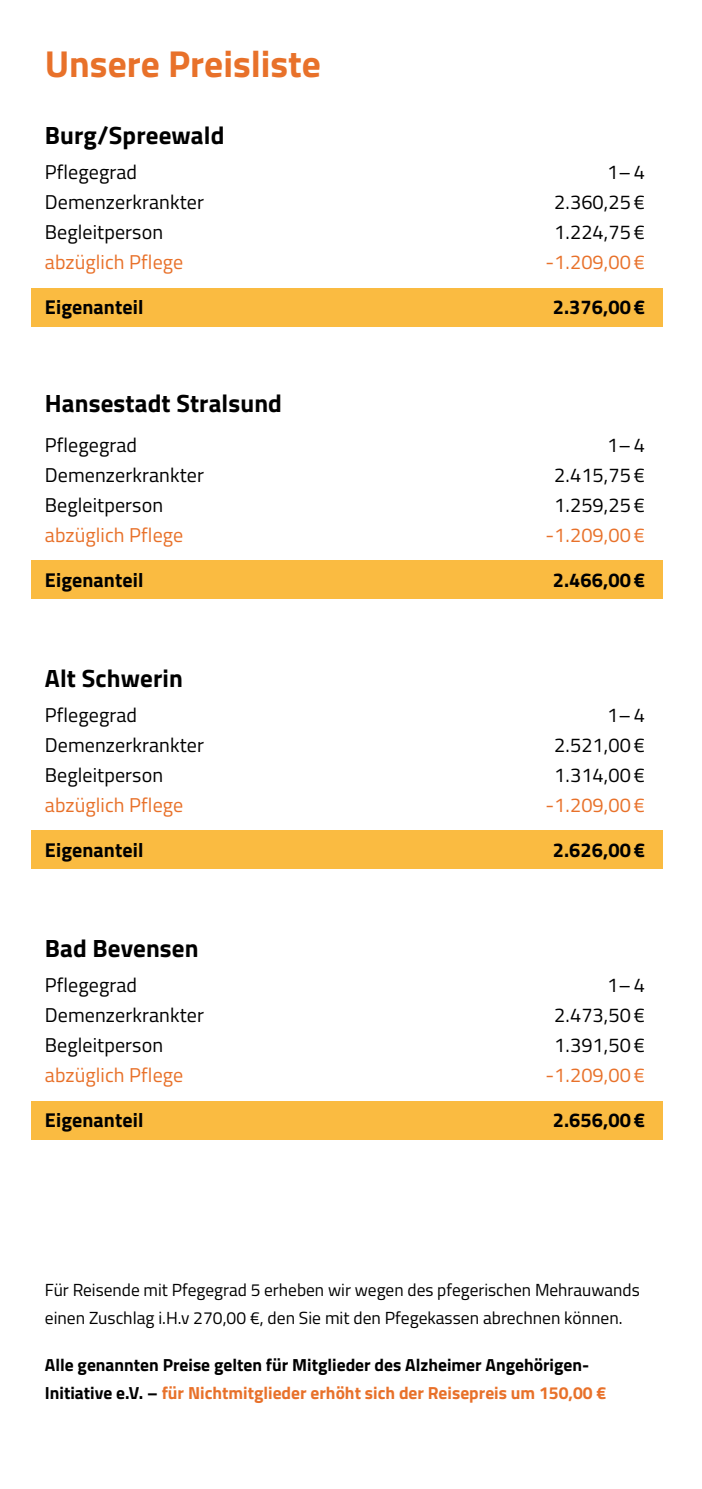
<style>
.page{position:relative;width:702px;height:1489px;background:#fff}
.page>*{position:absolute;margin:0;border:0;box-sizing:border-box;transform-origin:0 0}
.t1{font:700 37.5px "Titillium Web";color:#e8712a}
.t2{font:700 25px "Titillium Web";letter-spacing:.005em;color:#000}
.t3{font:20px "Titillium Web";letter-spacing:.005em;color:#000}
.t4{font:20px "Titillium Web";letter-spacing:.005em;color:#e8712a}
.t5{font:700 20px "Titillium Web";letter-spacing:.005em;color:#000}
.t6{font:17.5px/27.5px "Titillium Web";color:#000}
.t7{font:700 17.5px/27.5px "Titillium Web";color:#000}
.s1{color:#e8712a}
</style>
<div class="page">
<div style="left:31px;top:288px;width:631px;height:38px;background:#fabb41"></div>
<div style="left:31px;top:560px;width:631px;height:39px;background:#fabb41"></div>
<div style="left:31px;top:830px;width:631px;height:39px;background:#fabb41"></div>
<div style="left:31px;top:1100px;width:631px;height:39px;background:#fabb41"></div>
<h1 class="t1" style="left:45px;top:35px;width:278px">Unsere Preisliste</h1>
<p class="t2" style="left:45px;top:116px;width:181px">Burg/Spreewald</p>
<p class="t3" style="left:45px;top:157px;width:94px">Pflegegrad</p>
<p class="t3" style="left:607px;top:157px;width:39px">1–4</p>
<p class="t3" style="left:45px;top:187px;width:161px">Demenzerkrankter</p>
<p class="t3" style="left:554px;top:187px;width:92px">2.360,25€</p>
<p class="t3" style="left:45px;top:217px;width:120px">Begleitperson</p>
<p class="t3" style="left:554px;top:217px;width:92px">1.224,75€</p>
<p class="t4" style="left:45px;top:247px;width:140px">abzüglich Pflege</p>
<p class="t4" style="left:545px;top:247px;width:101px">-1.209,00€</p>
<p class="t5" style="left:45px;top:292px;width:100px">Eigenanteil</p>
<p class="t5" style="left:552px;top:292px;width:94px">2.376,00€</p>
<p class="t2" style="left:45px;top:384px;width:239px">Hansestadt Stralsund</p>
<p class="t3" style="left:45px;top:430px;width:94px">Pflegegrad</p>
<p class="t3" style="left:607px;top:430px;width:39px">1–4</p>
<p class="t3" style="left:45px;top:460px;width:161px">Demenzerkrankter</p>
<p class="t3" style="left:554px;top:460px;width:92px">2.415,75€</p>
<p class="t3" style="left:45px;top:490px;width:120px">Begleitperson</p>
<p class="t3" style="left:554px;top:490px;width:92px">1.259,25€</p>
<p class="t4" style="left:45px;top:520px;width:140px">abzüglich Pflege</p>
<p class="t4" style="left:545px;top:520px;width:101px">-1.209,00€</p>
<p class="t5" style="left:45px;top:564px;width:100px">Eigenanteil</p>
<p class="t5" style="left:552px;top:564px;width:94px">2.466,00€</p>
<p class="t2" style="left:45px;top:659px;width:139px">Alt Schwerin</p>
<p class="t3" style="left:45px;top:700px;width:94px">Pflegegrad</p>
<p class="t3" style="left:607px;top:700px;width:39px">1–4</p>
<p class="t3" style="left:45px;top:730px;width:161px">Demenzerkrankter</p>
<p class="t3" style="left:554px;top:730px;width:92px">2.521,00€</p>
<p class="t3" style="left:45px;top:760px;width:120px">Begleitperson</p>
<p class="t3" style="left:554px;top:760px;width:92px">1.314,00€</p>
<p class="t4" style="left:45px;top:790px;width:140px">abzüglich Pflege</p>
<p class="t4" style="left:545px;top:790px;width:101px">-1.209,00€</p>
<p class="t5" style="left:45px;top:834px;width:100px">Eigenanteil</p>
<p class="t5" style="left:552px;top:834px;width:94px">2.626,00€</p>
<p class="t2" style="left:45px;top:929px;width:155px">Bad Bevensen</p>
<p class="t3" style="left:45px;top:970px;width:94px">Pflegegrad</p>
<p class="t3" style="left:607px;top:970px;width:39px">1–4</p>
<p class="t3" style="left:45px;top:1000px;width:161px">Demenzerkrankter</p>
<p class="t3" style="left:554px;top:1000px;width:92px">2.473,50€</p>
<p class="t3" style="left:45px;top:1030px;width:120px">Begleitperson</p>
<p class="t3" style="left:554px;top:1030px;width:92px">1.391,50€</p>
<p class="t4" style="left:45px;top:1060px;width:140px">abzüglich Pflege</p>
<p class="t4" style="left:545px;top:1060px;width:101px">-1.209,00€</p>
<p class="t5" style="left:45px;top:1104px;width:100px">Eigenanteil</p>
<p class="t5" style="left:552px;top:1104px;width:94px">2.656,00€</p>
<p class="t6" style="left:45px;top:1275px;width:596px">Für Reisende mit Pfegegrad 5 erheben wir wegen des pfegerischen Mehrauwands einen Zuschlag i.H.v 270,00 €, den Sie mit den Pfegekassen abrechnen können.</p>
<p class="t7" style="left:45px;top:1350px;width:563px">Alle genannten Preise gelten für Mitglieder des Alzheimer Angehörigen-<br>Initiative e.V. – <span class="s1">für Nichtmitglieder erhöht sich der Reisepreis um 150,00 €</span></p>
</div>
